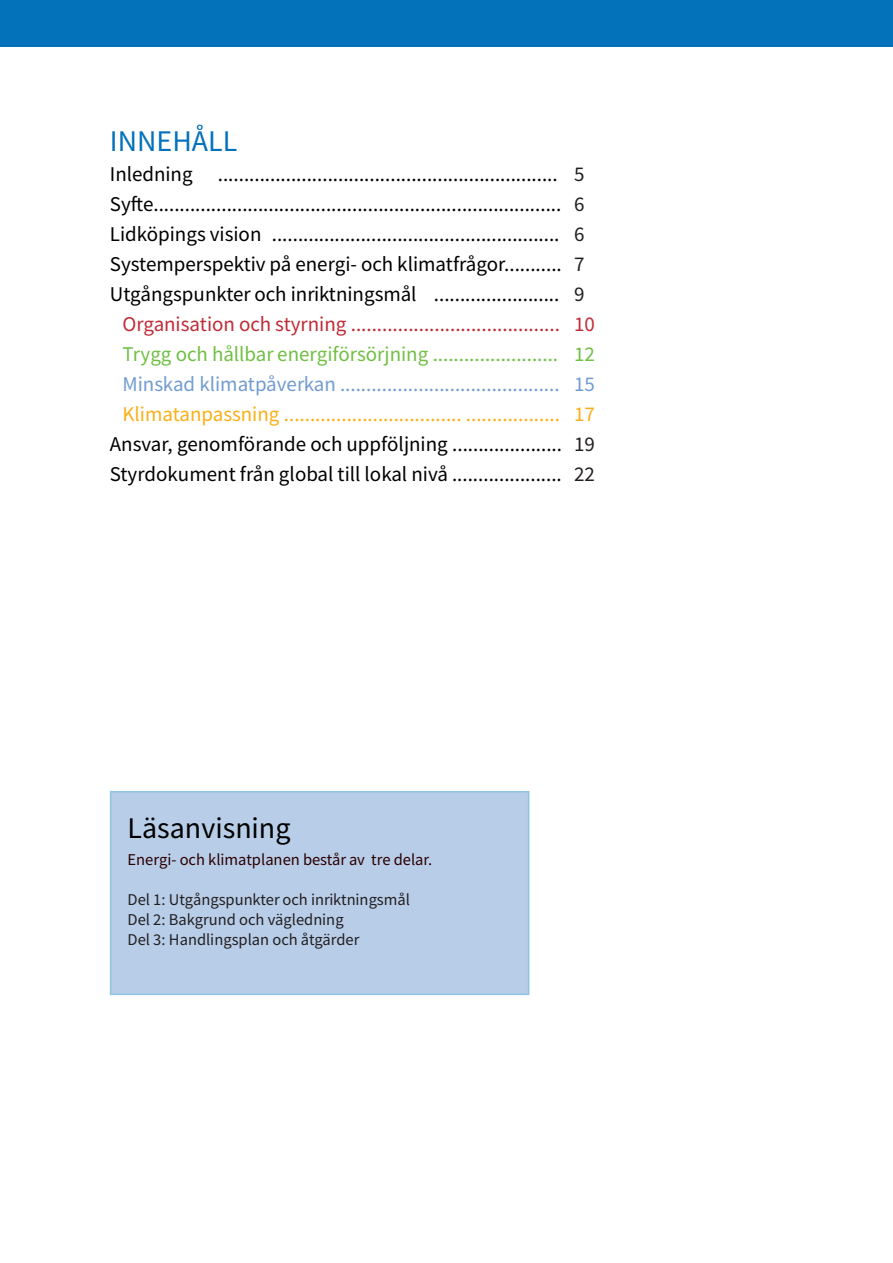
<style>
.page{position:relative;width:893px;height:1263px;background:#fff}
.page>*{position:absolute;margin:0;border:0;box-sizing:border-box;transform-origin:0 0}
.Rubrik3{font:30px "Source Sans Variable";color:#000}
.Rubrik1{font:30px "Source Sans Variable";color:#0372bb}
.t1{font:21px "Source Sans Variable";color:#000}
.t2{font:21px "Source Sans Variable";color:#faaf18}
.t3{font:21px "Source Sans Variable";color:#bf2b37}
.t4{font:21px "Source Sans Variable";color:#729cd1}
.t5{font:21px "Source Sans Variable";color:#71bf44}
.t6{font:21px "Source Sans Variable";color:#231f20}
.t7{font:16.5px "Source Sans Variable";color:#231f20}
.t8{font:16.5px "Source Sans Variable";color:#2b0000}
</style>
<div class="page">
<div style="left:0;top:0;width:893px;height:47px;background:#0372bb"></div>
<div style="left:110px;top:791px;width:419px;height:204px;background:#b8cde8"></div>
<p class="Rubrik1" style="left:110px;top:123px;width:129px">INNEHÅLL</p>
<p class="t1" style="left:110px;top:161px;width:449px">Inledning .................................................................</p>
<p class="t1" style="left:110px;top:191px;width:453px">Syfte..............................................................................</p>
<p class="t1" style="left:110px;top:221px;width:451px">Lidköpings vision .......................................................</p>
<p class="t1" style="left:110px;top:251px;width:453px">Systemperspektiv på energi- och klimatfrågor...........</p>
<p class="t1" style="left:110px;top:281px;width:451px">Utgångspunkter och inriktningsmål ........................</p>
<p class="t3" style="left:122px;top:311px;width:439px">Organisation och styrning ........................................</p>
<p class="t5" style="left:122px;top:341px;width:437px">Trygg och hållbar energiförsörjning ........................</p>
<p class="t4" style="left:122px;top:371px;width:439px">Minskad klimatpåverkan ..........................................</p>
<p class="t2" style="left:122px;top:401px;width:439px">Klimatanpassning .................................. ..................</p>
<p class="t1" style="left:110px;top:431px;width:454px">Ansvar, genomförande och uppföljning .....................</p>
<p class="t1" style="left:110px;top:461px;width:453px">Styrdokument från global till lokal nivå .....................</p>
<p class="t6" style="left:574px;top:161px;width:12px">5</p>
<p class="t6" style="left:574px;top:191px;width:12px">6</p>
<p class="t6" style="left:574px;top:221px;width:12px">6</p>
<p class="t6" style="left:574px;top:251px;width:12px">7</p>
<p class="t6" style="left:574px;top:281px;width:12px">9</p>
<p class="t3" style="left:574px;top:311px;width:22px">10</p>
<p class="t5" style="left:574px;top:341px;width:22px">12</p>
<p class="t4" style="left:574px;top:371px;width:22px">15</p>
<p class="t2" style="left:574px;top:401px;width:22px">17</p>
<p class="t6" style="left:574px;top:431px;width:22px">19</p>
<p class="t6" style="left:574px;top:461px;width:22px">22</p>
<p class="Rubrik3" style="left:128px;top:810px;width:164px">Läsanvisning</p>
<p class="t8" style="left:128px;top:850px;width:306px">Energi- och klimatplanen består av tre delar.</p>
<p class="t7" style="left:128px;top:889px;width:284px">Del 1: Utgångspunkter och inriktningsmål</p>
<p class="t7" style="left:128px;top:909px;width:218px">Del 2: Bakgrund och vägledning</p>
<p class="t7" style="left:128px;top:929px;width:233px">Del 3: Handlingsplan och åtgärder</p>
</div>
